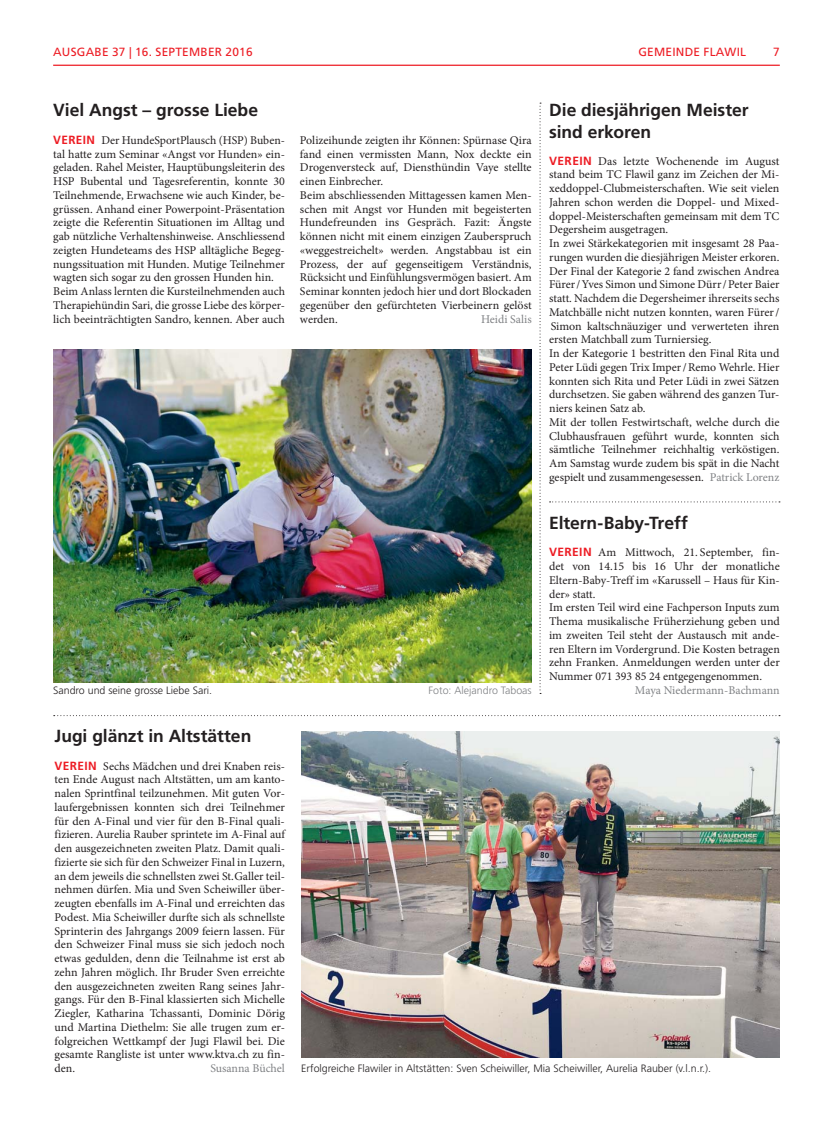
<style>
.page{position:relative;width:833px;height:1134px;background:#fff}
.page>*{position:absolute;margin:0;border:0;box-sizing:border-box;transform-origin:0 0}
.t1{font:700 17.5px/21.2px "Frutiger LT Std";color:#231f20}
.t2{font:11.88px/13.8px "Minion Pro";color:#231f20}
.t3{font:11.88px "Minion Pro";color:#808285}
.t4{font:11.88px "Frutiger LT Std";letter-spacing:.02em;color:#ed1c24}
.t5{font:300 10.62px "Frutiger LT Std";color:#231f20}
.t6{font:300 10.62px "Frutiger LT Std";color:#808285}
.s1{font-family:"Frutiger LT Std";font-weight:700;color:#ed1c24}
.s2{color:#808285}
</style>
<div class="page">
<svg style="left:539px;top:103px;width:2px;height:591px"></svg>
<svg style="left:549px;top:501px;width:231px;height:1px"></svg>
<svg style="left:54px;top:715px;width:726px;height:1px"></svg>
<hr style="left:53px;top:65px;width:727px;height:1px;background:#ed1c24">
<img style="left:301px;top:731px;width:479px;height:326px">
<img style="left:53px;top:350px;width:478px;height:332px">
<p class="t4" style="left:53px;top:46px;width:201px">AUSGABE 37 | 16. SEPTEMBER 2016</p>
<p class="t4" style="left:638px;top:46px;width:109px">GEMEINDE FLAWIL</p>
<p class="t4" style="left:773px;top:46px;width:8px">7</p>
<h1 class="t1" style="left:53px;top:101px;width:206px">Viel Angst – grosse Liebe</h1>
<p class="t2" style="left:53px;top:134px;width:233px"><span class="s1">VEREIN</span> Der HundeSportPlausch (HSP) Buben&shy;tal hatte zum Seminar «Angst vor Hunden» ein&shy;geladen. Rahel Meister, Hauptübungsleiterin des HSP Bubental und Tagesreferentin, konnte 30<br>Teilnehmende, Erwachsene wie auch Kinder, be&shy;grüssen. Anhand einer Powerpoint-Präsentation zeigte die Referentin Situationen im Alltag und gab nützliche Verhaltenshinweise. Anschliessend zeigten Hundeteams des HSP alltägliche Begeg&shy;nungssituation mit Hunden. Mutige Teilnehmer wagten sich sogar zu den grossen Hunden hin.<br>Beim Anlass lernten die Kursteilnehmenden auch Therapiehündin Sari, die grosse Liebe des körper&shy;lich beeinträchtigten Sandro, kennen. Aber auch</p>
<p class="t2" style="left:300px;top:134px;width:233px">Polizeihunde zeigten ihr Können: Spürnase Qira fand einen vermissten Mann, Nox deckte ein Drogenversteck auf, Diensthündin Vaye stellte einen Einbrecher.<br>Beim abschliessenden Mittagessen kamen Men&shy;schen mit Angst vor Hunden mit begeisterten Hundefreunden ins Gespräch. Fazit: Ängste können nicht mit einem einzigen Zauberspruch «weggestreichelt» werden. Angstabbau ist ein Prozess, der auf gegenseitigem Verständnis, Rücksicht und Einfühlungsvermögen basiert. Am Seminar konnten jedoch hier und dort Blockaden gegenüber den gefürchteten Vierbeinern gelöst werden.</p>
<p class="t3" style="left:481px;top:314px;width:52px">Heidi Salis</p>
<p class="t5" style="left:53px;top:685px;width:161px">Sandro und seine grosse Liebe Sari.</p>
<p class="t6" style="left:428px;top:685px;width:105px">Foto: Alejandro Taboas</p>
<h1 class="t1" style="left:549px;top:101px;width:201px">Die diesjährigen Meister sind erkoren</h1>
<p class="t2" style="left:549px;top:155px;width:232px"><span class="s1">VEREIN</span> Das letzte Wochenende im August stand beim TC Flawil ganz im Zeichen der Mi&shy;xeddoppel-Clubmeisterschaften. Wie seit vielen Jahren schon werden die Doppel- und Mixed&shy;doppel-Meisterschaften gemeinsam mit dem TC Degersheim ausgetragen.<br>In zwei Stärkekategorien mit insgesamt 28 Paa&shy;rungen wurden die diesjährigen Meister erkoren.<br>Der Final der Kategorie 2 fand zwischen Andrea Fürer / Yves Simon und Simone Dürr / Peter Baier statt. Nachdem die Degersheimer ihrerseits sechs Matchbälle nicht nutzen konnten, waren Fürer / Simon kaltschnäuziger und verwerteten ihren ersten Matchball zum Turniersieg.<br>In der Kategorie 1 bestritten den Final Rita und Peter Lüdi gegen Trix Imper / Remo Wehrle. Hier konnten sich Rita und Peter Lüdi in zwei Sätzen durchsetzen. Sie gaben während des ganzen Tur&shy;niers keinen Satz ab.<br>Mit der tollen Festwirtschaft, welche durch die Clubhausfrauen geführt wurde, konnten sich sämtliche Teilnehmer reichhaltig verköstigen.<br>Am Samstag wurde zudem bis spät in die Nacht gespielt und zusammengesessen. <span class="s2">Patrick Lorenz</span></p>
<h1 class="t1" style="left:549px;top:513px;width:140px">Eltern-Baby-Treff</h1>
<p class="t2" style="left:549px;top:547px;width:232px"><span class="s1">VEREIN</span> Am Mittwoch, 21. September, fin&shy;det von 14.15 bis 16 Uhr der monatliche Eltern-Baby-Treff im «Karussell – Haus für Kin&shy;der» statt.<br>Im ersten Teil wird eine Fachperson Inputs zum Thema musikalische Früherziehung geben und im zweiten Teil steht der Austausch mit ande&shy;ren Eltern im Vordergrund. Die Kosten betragen zehn Franken. Anmeldungen werden unter der Nummer 071 393 85 24 entgegengenommen.</p>
<p class="t3" style="left:635px;top:685px;width:146px">Maya Niedermann-Bachmann</p>
<h1 class="t1" style="left:55px;top:726px;width:198px">Jugi glänzt in Altstätten</h1>
<p class="t2" style="left:55px;top:760px;width:232px;text-align:justify"><span class="s1">VEREIN</span> Sechs Mädchen und drei Knaben reis&shy;ten Ende August nach Altstätten, um am kanto&shy;nalen Sprintfinal teilzunehmen. Mit guten Vor&shy;laufergebnissen konnten sich drei Teilnehmer für den A-Final und vier für den B-Final quali&shy;fizieren. Aurelia Rauber sprintete im A-Final auf den ausgezeichneten zweiten Platz. Damit quali&shy;fizierte sie sich für den Schweizer Final in Luzern, an dem jeweils die schnellsten zwei St. Galler teil&shy;nehmen dürfen. Mia und Sven Scheiwiller über&shy;zeugten ebenfalls im A-Final und erreichten das Podest. Mia Scheiwiller durfte sich als schnellste Sprinterin des Jahrgangs 2009 feiern lassen. Für den Schweizer Final muss sie sich jedoch noch etwas gedulden, denn die Teilnahme ist erst ab zehn Jahren möglich. Ihr Bruder Sven erreichte den ausgezeichneten zweiten Rang seines Jahr&shy;gangs. Für den B-Final klassierten sich Michelle Ziegler, Katharina Tchassanti, Dominic Dörig und Martina Diethelm: Sie alle trugen zum er&shy;folgreichen Wettkampf der Jugi Flawil bei. Die gesamte Rangliste ist unter www.ktva.ch zu fin&shy;den.</p>
<p class="t3" style="left:210px;top:1064px;width:76px">Susanna Büchel</p>
<p class="t5" style="left:301px;top:1063px;width:411px">Erfolgreiche Flawiler in Altstätten: Sven Scheiwiller, Mia Scheiwiller, Aurelia Rauber (v.l.n.r.).</p>
</div>
